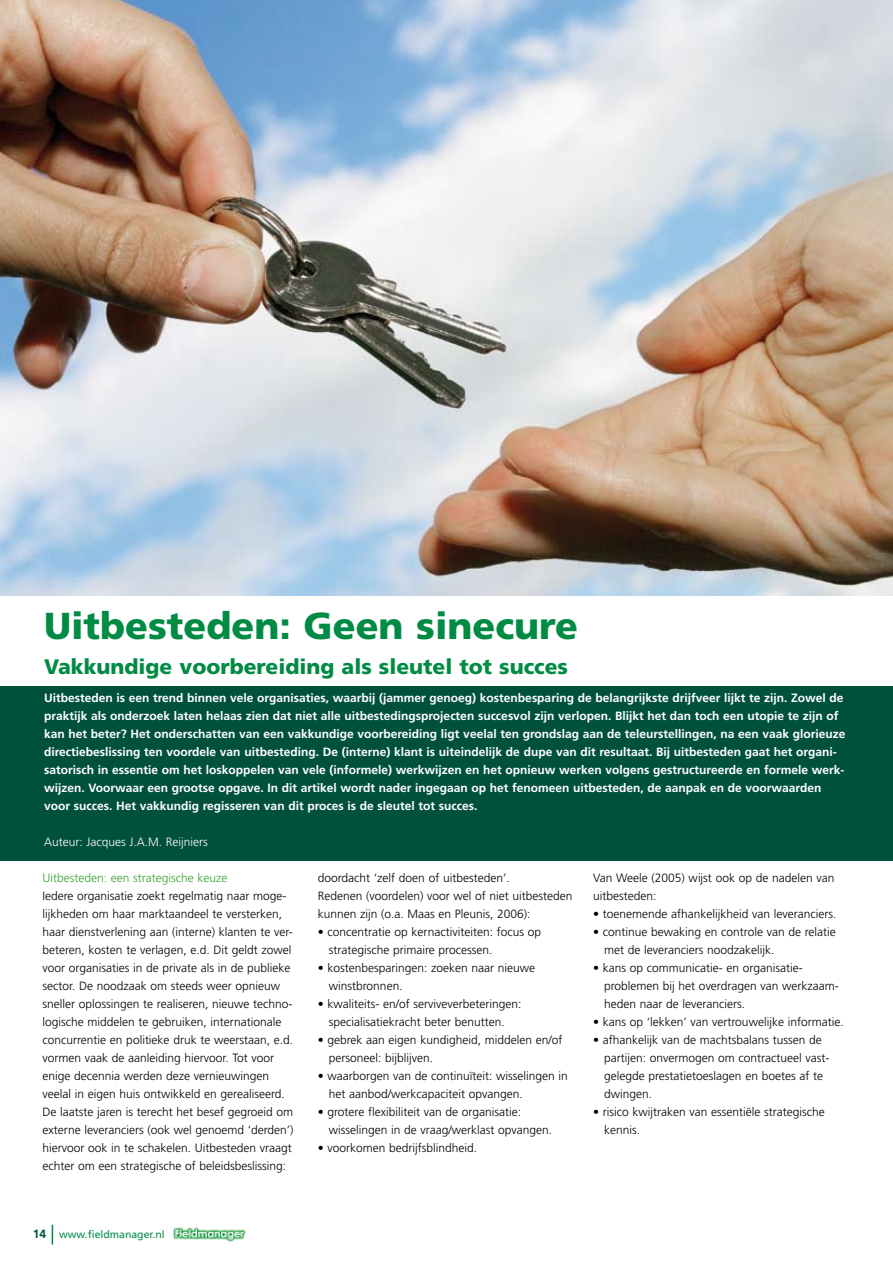
<style>
.page{position:relative;width:893px;height:1263px;background:#fff}
.page>*{position:absolute;margin:0;border:0;box-sizing:border-box;transform-origin:0 0}
.t1{font:900 37.5px "Frutiger";color:#008b45}
.t2{font:900 21px "Frutiger";color:#008b45}
.t3{font:300 12px/18px "Frutiger";color:#000}
.t4{font:700 12px/18px "Frutiger";color:#fff}
.t5{font:300 12px "Frutiger";color:#35a32c}
.t6{font:300 12px "Frutiger";color:#fff}
.t7{font:10.5px "Frutiger";color:#008b45}
.s1{font-weight:700;font-size:12px;color:#00513c}
</style>
<div class="page">
<svg style="left:52px;top:1225px;width:1px;height:19px"></svg>
<img style="left:173px;top:1227px;width:73px;height:15px">
<img style="left:0;top:0;width:893px;height:595px">
<div style="left:0;top:686px;width:893px;height:174px;background:#00513c"></div>
<h1 class="t1" style="left:44px;top:603px;width:536px">Uitbesteden: Geen sinecure</h1>
<h2 class="t2" style="left:44px;top:654px;width:526px">Vakkundige voorbereiding als sleutel tot succes</h2>
<p class="t4" style="left:44px;top:689px;width:803px">Uitbesteden is een trend binnen vele organisaties, waarbij (jammer genoeg) kostenbesparing de belangrijkste drijfveer lijkt te zijn. Zowel de praktijk als onderzoek laten helaas zien dat niet alle uitbestedingsprojecten succesvol zijn verlopen. Blijkt het dan toch een utopie te zijn of kan het beter? Het onderschatten van een vakkundige voorbereiding ligt veelal ten grondslag aan de teleurstellingen, na een vaak glorieuze directiebeslissing ten voordele van uitbesteding. De (interne) klant is uiteindelijk de dupe van dit resultaat. Bij uitbesteden gaat het organi&shy;satorisch in essentie om het loskoppelen van vele (informele) werkwijzen en het opnieuw werken volgens gestructureerde en formele werk&shy;wijzen. Voorwaar een grootse opgave. In dit artikel wordt nader ingegaan op het fenomeen uitbesteden, de aanpak en de voorwaarden voor succes. Het vakkundig regisseren van dit proces is de sleutel tot succes.</p>
<p class="t6" style="left:44px;top:835px;width:165px">Auteur: Jacques J.A.M. Reijniers</p>
<p class="t5" style="left:43px;top:871px;width:187px">Uitbesteden: een strategische keuze</p>
<p class="t3" style="left:43px;top:887px;width:253px">Iedere organisatie zoekt regelmatig naar moge&shy;lijkheden om haar marktaandeel te versterken, haar dienstverlening aan (interne) klanten te ver&shy;beteren, kosten te verlagen, e.d. Dit geldt zowel voor organisaties in de private als in de publieke sector. De noodzaak om steeds weer opnieuw sneller oplossingen te realiseren, nieuwe techno&shy;logische middelen te gebruiken, internationale concurrentie en politieke druk te weerstaan, e.d. vormen vaak de aanleiding hiervoor. Tot voor enige decennia werden deze vernieuwingen veelal in eigen huis ontwikkeld en gerealiseerd.<br>De laatste jaren is terecht het besef gegroeid om externe leveranciers (ook wel genoemd ‘derden’) hiervoor ook in te schakelen. Uitbesteden vraagt echter om een strategische of beleidsbeslissing:</p>
<p class="t7" style="left:33px;top:1228px;width:133px"><span class="s1">14</span> www.fieldmanager.nl</p>
<p class="t3" style="left:318px;top:869px;width:256px">doordacht ‘zelf doen of uitbesteden’.<br>Redenen (voordelen) voor wel of niet uitbesteden kunnen zijn (o.a. Maas en Pleunis, 2006):</p>
<p class="t3" style="left:329px;top:923px;width:214px;text-indent:-11px">• concentratie op kernactiviteiten: focus op strategische primaire processen.</p>
<p class="t3" style="left:329px;top:959px;width:208px;text-indent:-11px">• kostenbesparingen: zoeken naar nieuwe winstbronnen.</p>
<p class="t3" style="left:318px;top:995px;width:205px;text-align:center">• kwaliteits- en/of serviveverbeteringen: specialisatiekracht beter benutten.</p>
<p class="t3" style="left:329px;top:1031px;width:235px;text-indent:-11px">• gebrek aan eigen kundigheid, middelen en/of personeel: bijblijven.</p>
<p class="t3" style="left:329px;top:1067px;width:241px;text-indent:-11px">• waarborgen van de continuïteit: wisselingen in het aanbod/werkcapaciteit opvangen.</p>
<p class="t3" style="left:329px;top:1103px;width:225px;text-indent:-11px">• grotere flexibiliteit van de organisatie: wisselingen in de vraag/werklast opvangen.</p>
<p class="t3" style="left:318px;top:1139px;width:161px">• voorkomen bedrijfsblindheid.</p>
<p class="t3" style="left:593px;top:869px;width:243px">Van Weele (2005) wijst ook op de nadelen van uitbesteden:</p>
<p class="t3" style="left:593px;top:905px;width:245px">• toenemende afhankelijkheid van leveranciers.</p>
<p class="t3" style="left:604px;top:923px;width:233px;text-indent:-11px">• continue bewaking en controle van de relatie met de leveranciers noodzakelijk.</p>
<p class="t3" style="left:604px;top:959px;width:236px;text-indent:-11px">• kans op communicatie- en organisatie&shy;problemen bij het overdragen van werkzaam&shy;heden naar de leveranciers.</p>
<p class="t3" style="left:593px;top:1013px;width:252px">• kans op ‘lekken’ van vertrouwelijke informatie.</p>
<p class="t3" style="left:604px;top:1031px;width:227px;text-indent:-11px">• afhankelijk van de machtsbalans tussen de partijen: onvermogen om contractueel vast&shy;gelegde prestatietoeslagen en boetes af te dwingen.</p>
<p class="t3" style="left:604px;top:1103px;width:222px;text-indent:-11px">• risico kwijtraken van essentiële strategische kennis.</p>
</div>
